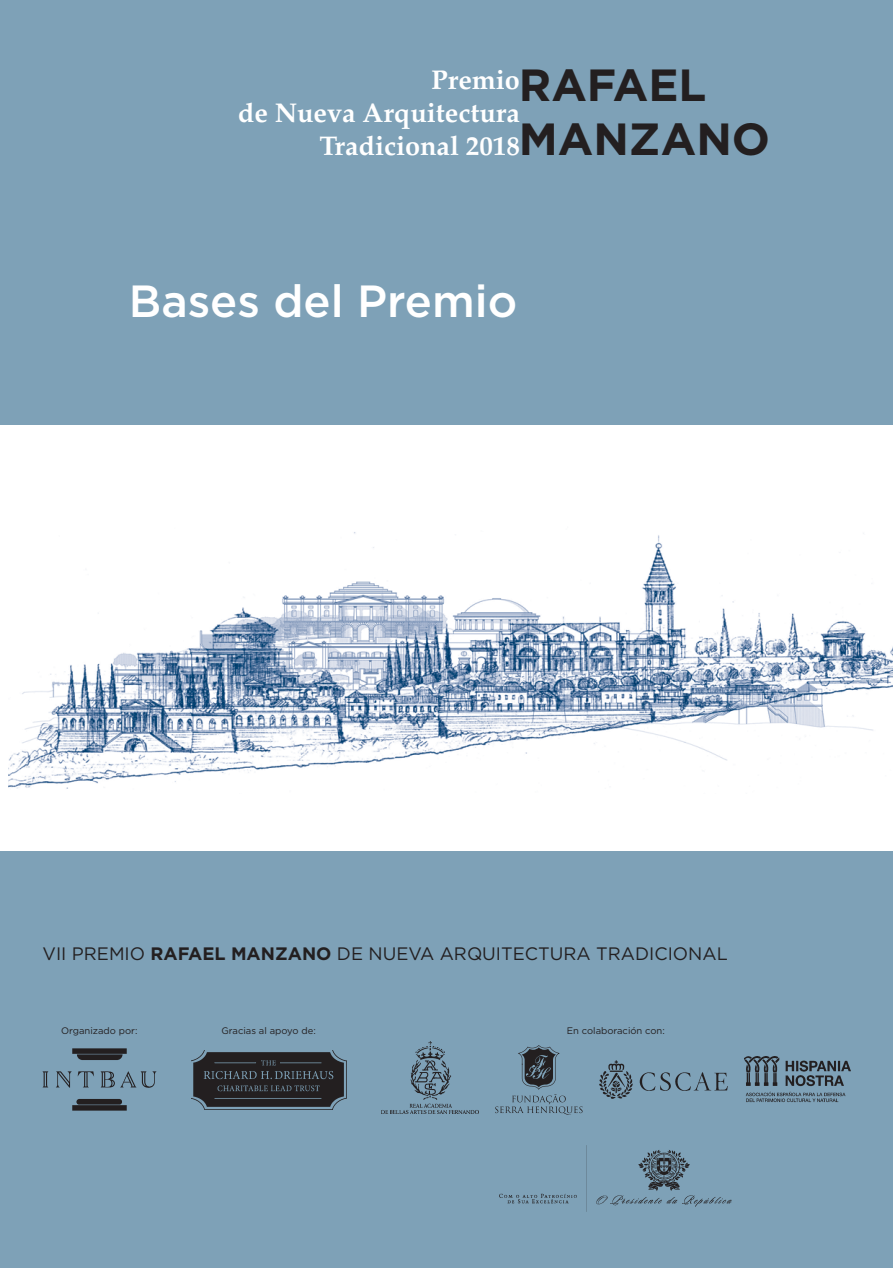
<style>
.page{position:relative;width:893px;height:1268px;background:#fff}
.page>*{position:absolute;margin:0;border:0;box-sizing:border-box;transform-origin:0 0}
.t1{font:500 45px "Gotham";color:#fff}
.t2{font:700 45px/54px "Gotham";color:#231f20}
.t3{font:700 27px/32.8px "Palatino";color:#fff;text-align:right}
.t4{font:18px "Gotham";color:#231f20}
.t5{font:9.45px "Gotham";color:#231f20}
.s1{font-weight:700}
</style>
<div class="page">
<div style="left:0;top:0;width:893px;height:425px;background:#7ea1b7"></div>
<img style="left:9px;top:532px;width:884px;height:257px">
<div style="left:0;top:850px;width:893px;height:417px;background:#7ea1b7"></div>
<img style="left:43px;top:1048px;width:113px;height:62px">
<img style="left:191px;top:1050px;width:155px;height:58px">
<img style="left:499px;top:1145px;width:233px;height:67px">
<svg style="left:495px;top:1045px;width:88px;height:69px"></svg>
<img style="left:381px;top:1041px;width:97px;height:71px">
<img style="left:744px;top:1056px;width:106px;height:46px">
<img style="left:600px;top:1060px;width:127px;height:38px">
<h1 class="t2" style="left:519px;top:57px;width:253px">RAFAEL<br>MANZANO</h1>
<h2 class="t3" style="left:238px;top:63px;width:283px">Premio<br>de Nueva Arquitectura<br>Tradicional 2018</h2>
<h1 class="t1" style="left:129px;top:275px;width:390px">Bases del Premio</h1>
<p class="t4" style="left:43px;top:943px;width:687px">VII PREMIO <span class="s1">RAFAEL MANZANO</span> DE NUEVA ARQUITECTURA TRADICIONAL</p>
<p class="t5" style="left:61px;top:1025px;width:78px">Organizado por:</p>
<p class="t5" style="left:222px;top:1025px;width:96px">Gracias al apoyo de:</p>
<p class="t5" style="left:567px;top:1025px;width:99px">En colaboración con:</p>
</div>
